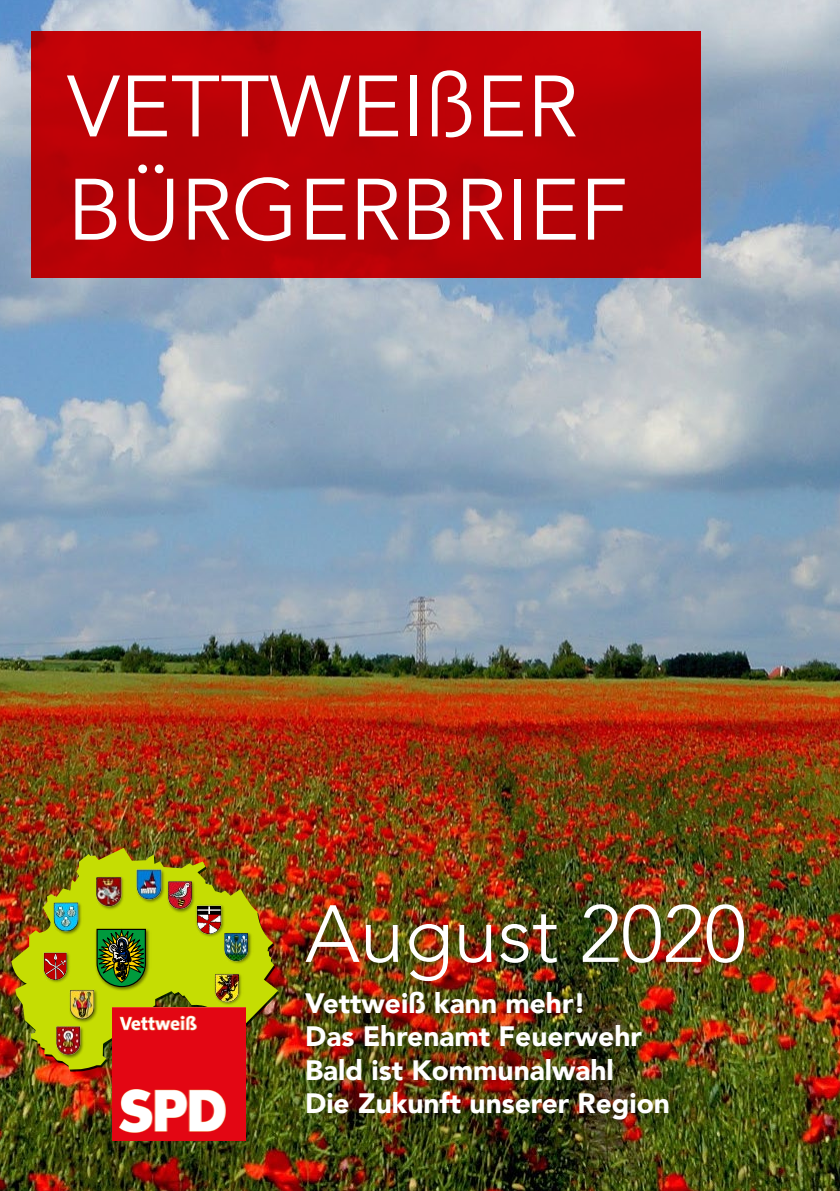
<style>
.page{position:relative;width:840px;height:1191px;background:#fff}
.page>*{position:absolute;margin:0;border:0;box-sizing:border-box;transform-origin:0 0}
.t1{font:86px/103.2px "Avenir LT";color:#fff}
.t2{font:300 80px "Avenir LT";color:#fff}
.t3{font:900 28px/33.6px "Avenir LT";color:#fff}
</style>
<div class="page">
<img style="left:0;top:0;width:839px;height:1191px">
<div style="left:298px;top:896px;width:461px;height:239px;background:#000;opacity:.25"></div>
<div style="left:31px;top:31px;width:669px;height:247px;background:#ba0206"></div>
<img style="left:11px;top:848px;width:267px;height:223px">
<img style="left:222px;top:930px;width:31px;height:35px">
<img style="left:224px;top:932px;width:25px;height:29px">
<img style="left:95px;top:848px;width:106px;height:156px">
<img style="left:67px;top:987px;width:32px;height:37px">
<img style="left:69px;top:989px;width:25px;height:30px">
<img style="left:54px;top:1024px;width:32px;height:36px">
<img style="left:56px;top:1026px;width:25px;height:30px">
<img style="left:165px;top:878px;width:32px;height:36px">
<img style="left:167px;top:880px;width:25px;height:29px">
<img style="left:52px;top:900px;width:32px;height:36px">
<img style="left:54px;top:902px;width:25px;height:29px">
<img style="left:94px;top:874px;width:32px;height:37px">
<img style="left:96px;top:876px;width:25px;height:30px">
<img style="left:134px;top:868px;width:32px;height:36px">
<img style="left:136px;top:870px;width:25px;height:29px">
<img style="left:194px;top:903px;width:32px;height:36px">
<img style="left:196px;top:905px;width:25px;height:29px">
<img style="left:212px;top:971px;width:31px;height:36px">
<img style="left:214px;top:973px;width:25px;height:29px">
<img style="left:41px;top:950px;width:31px;height:34px">
<img style="left:42px;top:950px;width:25px;height:30px">
<img style="left:112px;top:1007px;width:133px;height:133px">
<h1 class="t1" style="left:67px;top:58px;width:561px">VETTWEIßER<br>BÜRGERBRIEF</h1>
<h2 class="t2" style="left:305px;top:887px;width:442px">August 2020</h2>
<p class="t3" style="left:305px;top:985px;width:366px">Vettweiß kann mehr!<br>Das Ehrenamt Feuerwehr<br>Bald ist Kommunalwahl<br>Die Zukunft unserer Region</p>
</div>
